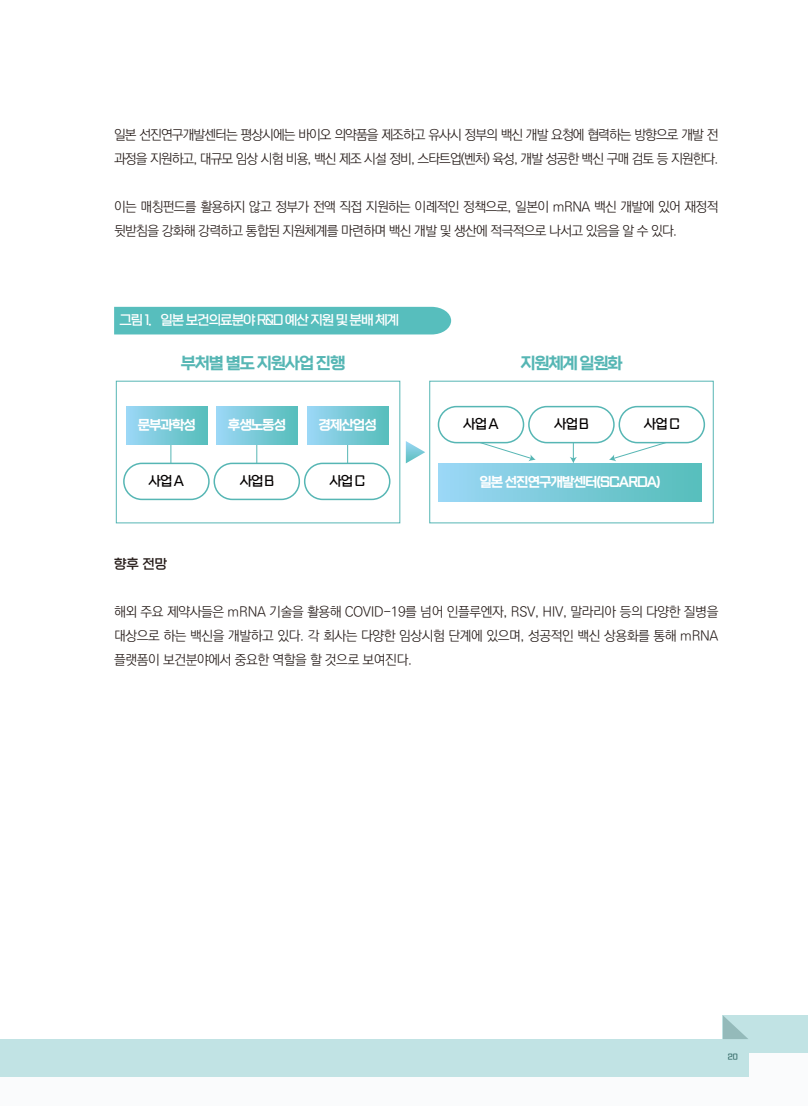
<style>
.page{position:relative;width:808px;height:1106px;background:#fff}
.page>*{position:absolute;margin:0;border:0;box-sizing:border-box;transform-origin:0 0}
.t1{font:500 16.5px "Gong Gothic";letter-spacing:-.07em;color:#56b6b4}
.t2{font:300 13.5px/24px "Ko Pub World Dotum";letter-spacing:-.05em;color:#221815}
.t3{font:300 13.5px/24px "Ko Pub World Dotum";letter-spacing:-.07em;color:#221815}
.t4{font:500 13.5px "Gong Gothic";letter-spacing:-.07em;color:#fff}
.t5{font:300 13.5px "Gong Gothic";letter-spacing:-.07em;color:#fff}
.t6{font:300 13.5px "Gong Gothic";letter-spacing:-.07em;color:#040000}
.t7{font:300 13.5px "Gong Gothic";color:#221815}
.t8{font:300 7.5px "Gong Gothic";color:#2d6461}
</style>
<div class="page">
<svg style="left:609px;top:441px;width:64px;height:20px"></svg>
<hr style="left:256px;top:444px;width:1px;height:31px;background:#56b6b4">
<hr style="left:347px;top:443px;width:1px;height:31px;background:#56b6b4">
<hr style="left:170px;top:443px;width:1px;height:31px;background:#56b6b4">
<svg style="left:0;top:1029px;width:808px;height:48px"></svg>
<div style="left:723px;top:1015px;width:85px;height:37px;background:#c1e3e4"></div>
<div style="left:0;top:1039px;width:748px;height:37px;background:#c1e3e4"></div>
<svg style="left:723px;top:1016px;width:25px;height:23px"></svg>
<div style="left:114px;top:307px;width:337px;height:27px;background:#57bebd"></div>
<div style="left:116px;top:381px;width:284px;height:142px;border:1px solid #56b6b4"></div>
<div style="left:429px;top:381px;width:285px;height:142px;border:1px solid #56b6b4"></div>
<div style="left:124px;top:463px;width:85px;height:36px;background:#fff;border-radius:18px"></div>
<div style="left:123px;top:462px;width:87px;height:38px;border:2px solid #56b6b4;border-radius:18px"></div>
<div style="left:214px;top:463px;width:85px;height:36px;background:#fff;border-radius:18px"></div>
<div style="left:213px;top:462px;width:87px;height:38px;border:2px solid #56b6b4;border-radius:18px"></div>
<div style="left:305px;top:463px;width:85px;height:36px;background:#fff;border-radius:18px"></div>
<div style="left:304px;top:462px;width:86px;height:38px;border:2px solid #56b6b4;border-radius:18px"></div>
<div style="left:126px;top:406px;width:81px;height:38px;background:linear-gradient(to right,#9cd7f6,#56bdba)"></div>
<div style="left:217px;top:406px;width:80px;height:38px;background:linear-gradient(to right,#9bd7f5,#57bebb)"></div>
<div style="left:307px;top:406px;width:81px;height:38px;background:linear-gradient(to right,#9cd7f6,#56bdba)"></div>
<div style="left:438px;top:463px;width:263px;height:38px;background:linear-gradient(to right,#9cd7f6,#56bdba)"></div>
<svg style="left:570px;top:443px;width:7px;height:20px"></svg>
<svg style="left:473px;top:440px;width:63px;height:21px"></svg>
<div style="left:438px;top:406px;width:86px;height:37px;border:2px solid #56b6b4;border-radius:18px"></div>
<div style="left:528px;top:406px;width:87px;height:37px;border:2px solid #56b6b4;border-radius:18px"></div>
<div style="left:618px;top:406px;width:87px;height:37px;border:2px solid #56b6b4;border-radius:18px"></div>
<svg style="left:406px;top:441px;width:19px;height:22px"></svg>
<p class="t3" style="left:114px;top:123px;width:606px">일본 선진연구개발센터는 평상시에는 바이오 의약품을 제조하고 유사시 정부의 백신 개발 요청에 협력하는 방향으로 개발 전 과정을 지원하고, 대규모 임상 시험 비용, 백신 제조 시설 정비, 스타트업(벤처) 육성, 개발 성공한 백신 구매 검토 등 지원한다.</p>
<p class="t2" style="left:114px;top:195px;width:606px">이는 매칭펀드를 활용하지 않고 정부가 전액 직접 지원하는 이례적인 정책으로, 일본이 mRNA 백신 개발에 있어 재정적 뒷받침을 강화해 강력하고 통합된 지원체계를 마련하며 백신 개발 및 생산에 적극적으로 나서고 있음을 알 수 있다.</p>
<p class="t5" style="left:119px;top:313px;width:281px">그림 1. 일본 보건의료분야 R&amp;D 예산 지원 및 분배 체계</p>
<p class="t1" style="left:181px;top:354px;width:166px">부처별 별도 지원사업 진행</p>
<p class="t1" style="left:520px;top:354px;width:104px">지원체계 일원화</p>
<p class="t4" style="left:138px;top:418px;width:60px">문부과학성</p>
<p class="t4" style="left:228px;top:418px;width:60px">후생노동성</p>
<p class="t4" style="left:318px;top:418px;width:60px">경제산업성</p>
<p class="t6" style="left:149px;top:474px;width:37px">사업 A</p>
<p class="t6" style="left:240px;top:474px;width:36px">사업 B</p>
<p class="t6" style="left:329px;top:474px;width:37px">사업 C</p>
<p class="t6" style="left:463px;top:417px;width:37px">사업 A</p>
<p class="t6" style="left:554px;top:417px;width:36px">사업 B</p>
<p class="t6" style="left:644px;top:417px;width:37px">사업 C</p>
<p class="t4" style="left:479px;top:475px;width:183px">일본 선진연구개발센터(SCARDA)</p>
<p class="t7" style="left:114px;top:557px;width:55px">향후 전망</p>
<p class="t2" style="left:114px;top:600px;width:606px;text-align:justify">해외 주요 제약사들은 mRNA 기술을 활용해 COVID-19를 넘어 인플루엔자, RSV, HIV, 말라리아 등의 다양한 질병을 대상으로 하는 백신을 개발하고 있다. 각 회사는 다양한 임상시험 단계에 있으며, 성공적인 백신 상용화를 통해 mRNA 플랫폼이 보건분야에서 중요한 역할을 할 것으로 보여진다.</p>
<p class="t8" style="left:728px;top:1052px;width:12px">20</p>
</div>
